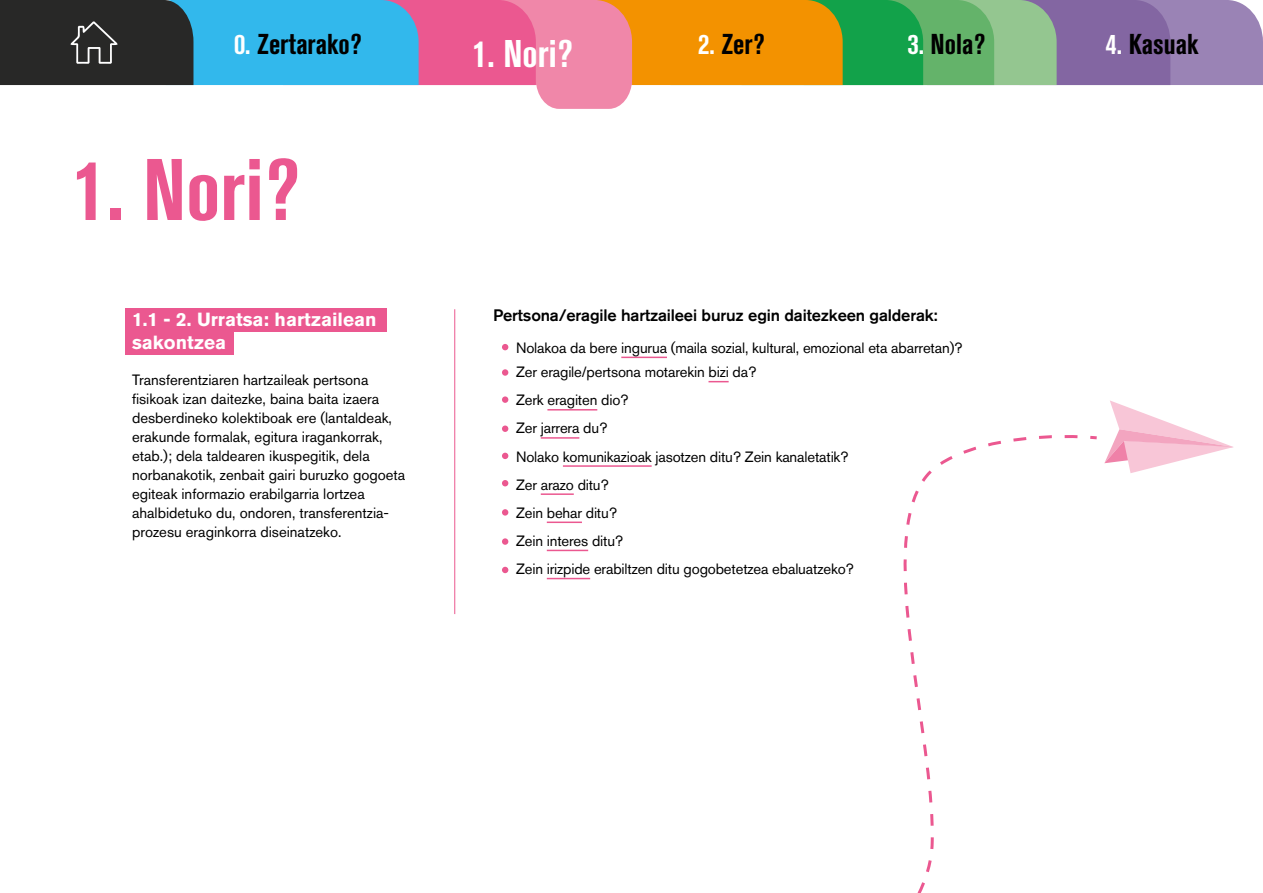
<style>
.page{position:relative;width:1263px;height:893px;background:#fff}
.page>*{position:absolute;margin:0;border:0;box-sizing:border-box;transform-origin:0 0}
.t1{font:700 condensed 86.4px "Akzidenz Grotesk BQ";color:#eb5890}
.t2{font:700 condensed 38.25px "Akzidenz Grotesk BQ";color:#fff}
.t3{font:700 condensed 28.5px "Akzidenz Grotesk BQ";color:#000}
.t4{font:700 18.9px/22.6px "Akzidenz Grotesk BQ";color:#fff}
.t5{font:500 16.5px "Akzidenz Grotesk BQ";letter-spacing:-.01em;color:#000}
.t6{font:14.85px/18.9px "Akzidenz Grotesk BQ";color:#000}
.s1{color:#fff}
</style>
<div class="page">
<div style="left:125px;top:308px;width:262px;height:23px;background:#eb5890"></div>
<div style="left:125px;top:327px;width:109px;height:28px;background:#eb5890"></div>
<hr style="left:621px;top:357px;width:46px;height:1px;background:#eb5890">
<svg style="left:708px;top:381px;width:21px;height:1px"></svg>
<hr style="left:547px;top:409px;width:50px;height:2px;background:#eb5890">
<hr style="left:541px;top:437px;width:38px;height:2px;background:#eb5890">
<hr style="left:563px;top:465px;width:89px;height:2px;background:#eb5890">
<hr style="left:541px;top:493px;width:33px;height:2px;background:#eb5890">
<hr style="left:547px;top:522px;width:35px;height:1px;background:#eb5890">
<hr style="left:547px;top:550px;width:41px;height:1px;background:#eb5890">
<hr style="left:547px;top:578px;width:43px;height:1px;background:#eb5890">
<svg style="left:502px;top:344px;width:6px;height:6px"></svg>
<div style="left:502px;top:369px;width:6px;height:7px;background:#eb5890;border-radius:50%"></div>
<div style="left:502px;top:396px;width:6px;height:7px;background:#eb5890;border-radius:50%"></div>
<div style="left:502px;top:425px;width:6px;height:7px;background:#eb5890;border-radius:50%"></div>
<svg style="left:502px;top:453px;width:6px;height:6px"></svg>
<svg style="left:502px;top:480px;width:6px;height:6px"></svg>
<div style="left:502px;top:509px;width:6px;height:7px;background:#eb5890;border-radius:50%"></div>
<div style="left:502px;top:538px;width:6px;height:7px;background:#eb5890;border-radius:50%"></div>
<svg style="left:502px;top:567px;width:6px;height:6px"></svg>
<svg style="left:1104px;top:400px;width:129px;height:73px"></svg>
<svg style="left:903px;top:435px;width:194px;height:458px"></svg>
<hr style="left:454px;top:309px;width:1px;height:305px;background:#eb5890">
<svg style="left:0;top:0;width:1263px;height:109px"></svg>
<h3 class="t3" style="left:234px;top:28px;width:129px"><span class="s1">0.</span> Zertarako?</h3>
<h3 class="t3" style="left:698px;top:28px;width:68px"><span class="s1">2.</span> Zer?</h3>
<h3 class="t3" style="left:907px;top:28px;width:79px"><span class="s1">3.</span> Nola?</h3>
<h3 class="t3" style="left:1106px;top:28px;width:94px"><span class="s1">4.</span> Kasuak</h3>
<h2 class="t2" style="left:472px;top:32px;width:102px">1. Nori?</h2>
<h1 class="t1" style="left:73px;top:141px;width:228px">1. Nori?</h1>
<p class="t4" style="left:132px;top:308px;width:246px">1.1 - 2. Urratsa: hartzailean sakontzea</p>
<p class="t6" style="left:132px;top:371px;width:275px">Transferentziaren hartzaileak pertsona fisikoak izan daitezke, baina baita izaera desberdineko kolektiboak ere (lantaldeak, erakunde formalak, egitura iragankorrak, etab.); dela taldearen ikuspegitik, dela norbanakotik, zenbait gairi buruzko gogoeta egiteak informazio erabilgarria lortzea ahalbidetuko du, ondoren, transferentzia&shy;prozesu eraginkorra diseinatzeko.</p>
<p class="t5" style="left:493px;top:305px;width:446px">Pertsona/eragile hartzaileei buruz egin daitezkeen galderak:</p>
<p class="t6" style="left:516px;top:335px;width:448px;line-height:24.3px">Nolakoa da bere ingurua (maila sozial, kultural, emozional eta abarretan)?<br>Zer eragile/pertsona motarekin bizi da?</p>
<p class="t6" style="left:516px;top:386px;width:339px;line-height:28.2px">Zerk eragiten dio?<br>Zer jarrera du?<br>Nolako komunikazioak jasotzen ditu? Zein kanaletatik?<br>Zer arazo ditu?<br>Zein behar ditu?<br>Zein interes ditu?<br>Zein irizpide erabiltzen ditu gogobetetzea ebaluatzeko?</p>
</div>
